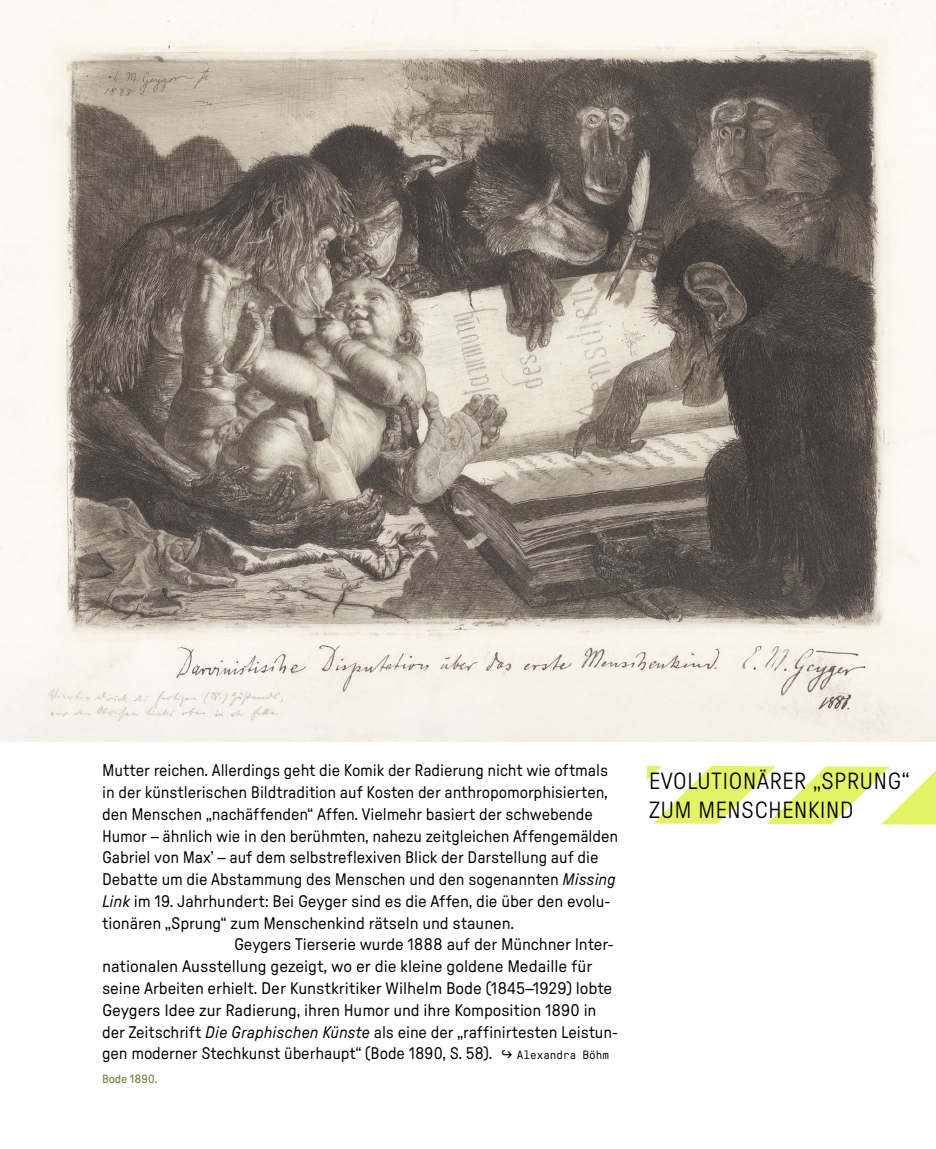
<style>
.page{position:relative;width:936px;height:1149px;background:#fff}
.page>*{position:absolute;margin:0;border:0;box-sizing:border-box;transform-origin:0 0}
.t1{font:300 23.4px/28.5px "GT Pressura";letter-spacing:.005em;color:#000}
.t2{font:16.8px "GT Pressura Text";letter-spacing:-.005em;color:#000}
.t3{font:12px "GT Pressura";color:#7e813d}
.s1{font-style:italic}
.s2{font-family:"GT Pressura Mono Text";font-size:12px}
</style>
<div class="page">
<img style="left:0;top:0;width:935px;height:741px">
<svg style="left:646px;top:765px;width:289px;height:59px"></svg>
<p class="t2" style="left:102px;top:760px;width:507px">Mutter reichen. Allerdings geht die Komik der Radierung nicht wie oftmals</p>
<p class="t2" style="left:102px;top:782px;width:507px">in der künstlerischen Bildtradition auf Kosten der anthropomorphisierten,</p>
<p class="t2" style="left:102px;top:804px;width:492px">den Menschen „nachäffenden“ Affen. Vielmehr basiert der schwebende</p>
<p class="t2" style="left:102px;top:825px;width:517px">Humor – ähnlich wie in den berühmten, nahezu zeitgleichen Affengemälden</p>
<p class="t2" style="left:102px;top:847px;width:498px">Gabriel von Max’ – auf dem selbstreflexiven Blick der Darstellung auf die</p>
<p class="t2" style="left:102px;top:869px;width:515px">Debatte um die Abstammung des Menschen und den sogenannten <span class="s1">Missing</span></p>
<p class="t2" style="left:102px;top:891px;width:508px"><span class="s1">Link</span> im 19. Jahrhundert: Bei Geyger sind es die Affen, die über den evolu-</p>
<p class="t2" style="left:102px;top:912px;width:413px">tionären „Sprung“ zum Menschenkind rätseln und staunen.</p>
<p class="t2" style="left:234px;top:934px;width:381px">Geygers Tierserie wurde 1888 auf der Münchner Inter-</p>
<p class="t2" style="left:102px;top:956px;width:491px">nationalen Ausstellung gezeigt, wo er die kleine goldene Medaille für</p>
<p class="t2" style="left:102px;top:978px;width:512px">seine Arbeiten erhielt. Der Kunstkritiker Wilhelm Bode (1845–1929) lobte</p>
<p class="t2" style="left:102px;top:999px;width:496px">Geygers Idee zur Radierung, ihren Humor und ihre Komposition 1890 in</p>
<p class="t2" style="left:102px;top:1021px;width:517px">der Zeitschrift <span class="s1">Die Graphischen Künste</span> als eine der „raffinirtesten Leistun-</p>
<p class="t2" style="left:102px;top:1043px;width:508px">gen moderner Stechkunst überhaupt“ (Bode 1890, S. 58). ↪ <span class="s2">Alexandra Böhm</span></p>
<p class="t3" style="left:102px;top:1071px;width:57px">Bode 1890.</p>
<h1 class="t1" style="left:648px;top:766px;width:262px">EVOLUTIONÄRER „SPRUNG“<br>ZUM MENSCHENKIND</h1>
</div>
